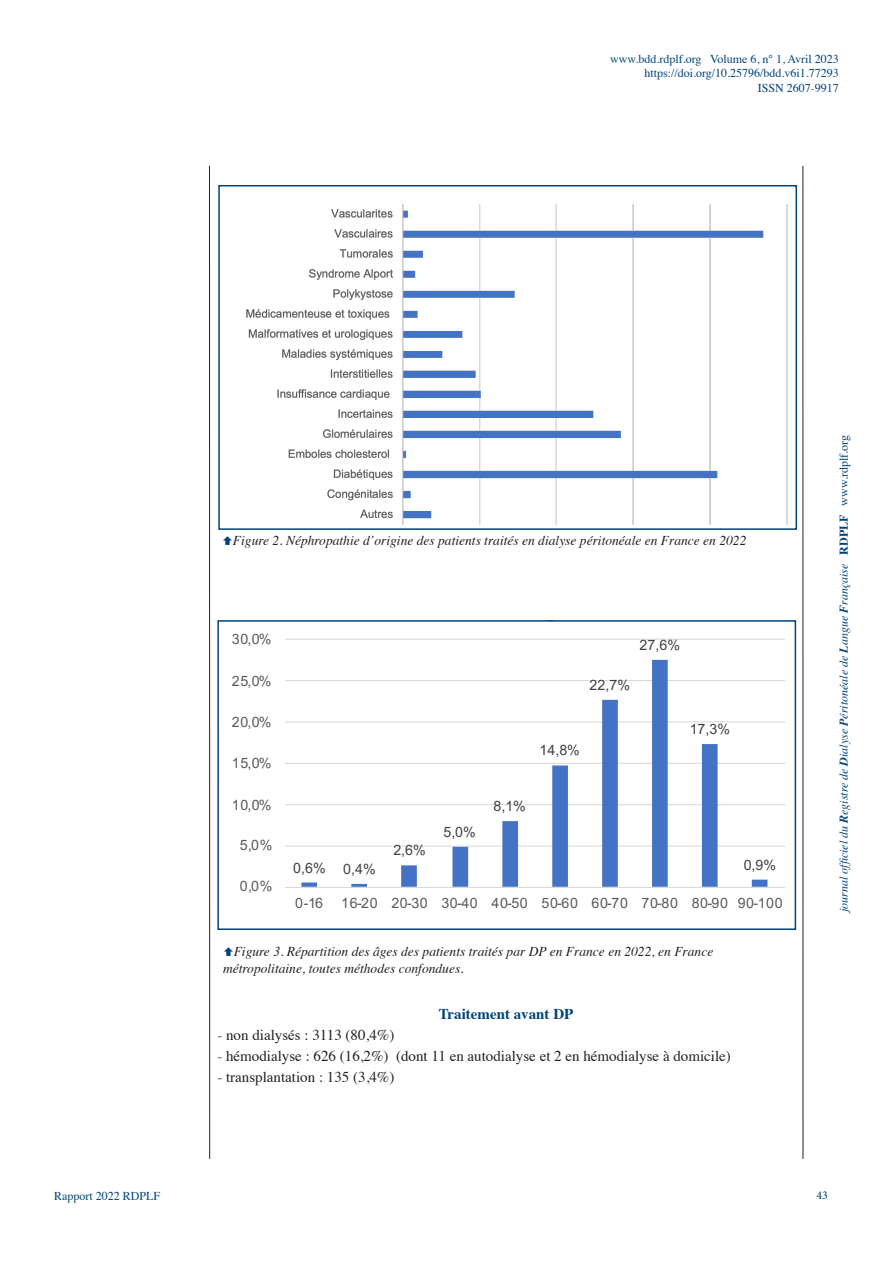
<style>
.page{position:relative;width:893px;height:1263px;background:#fff}
.page>*{position:absolute;margin:0;border:0;box-sizing:border-box;transform-origin:0 0}
.t1{font:15px "Times";color:#231f20}
.t2{font:700 15px "Times";color:#004279}
.t3{font:14.25px "Arial";letter-spacing:.045em;color:#595959}
.t4{font:14.25px "Arial";color:#404040}
.t5{font:italic 13.5px/16.2px "Times";color:#231f20}
.t6{font:12px "Times";color:#004279}
.t7{font:italic 12px "Times";color:#004279}
.t8{font:12px "Minion Pro";color:#004279}
.s1{font-weight:700}
.s2{font-weight:700;font-style:normal}
.s3{font-style:normal}
</style>
<div class="page">
<hr style="left:209px;top:166px;width:1px;height:993px;background:#231f20">
<hr style="left:803px;top:166px;width:1px;height:993px;background:#231f20">
<hr style="left:285px;top:845px;width:500px;height:2px;background:#d9d9d9">
<hr style="left:285px;top:804px;width:500px;height:1px;background:#d9d9d9">
<hr style="left:285px;top:763px;width:500px;height:1px;background:#d9d9d9">
<hr style="left:285px;top:721px;width:500px;height:1px;background:#d9d9d9">
<hr style="left:285px;top:680px;width:500px;height:1px;background:#d9d9d9">
<hr style="left:285px;top:639px;width:500px;height:1px;background:#d9d9d9">
<svg style="left:301px;top:660px;width:466px;height:227px"></svg>
<hr style="left:285px;top:887px;width:500px;height:1px;background:#d9d9d9">
<div style="left:217px;top:620px;width:579px;height:310px;border:2px solid #004279"></div>
<img style="left:246px;top:204px;width:542px;height:321px">
<div style="left:218px;top:185px;width:579px;height:345px;border:2px solid #004279"></div>
<p class="t6" style="left:610px;top:48px;width:230px">www.bdd.rdplf.org Volume 6, n° 1, Avril 2023</p>
<p class="t6" style="left:644px;top:62px;width:196px">https://doi.org/10.25796/bdd.v6i1.77293</p>
<p class="t6" style="left:758px;top:77px;width:82px">ISSN 2607-9917</p>
<p class="t6" style="left:54px;top:1184px;width:108px">Rapport 2022 RDPLF</p>
<p class="t5" style="left:233px;top:531px;width:515px">Figure 2. Néphropathie d’origine des patients traités en dialyse péritonéale en France en 2022</p>
<p class="t3" style="left:232px;top:629px;width:41px">30,0%</p>
<p class="t3" style="left:232px;top:671px;width:41px">25,0%</p>
<p class="t3" style="left:232px;top:712px;width:41px">20,0%</p>
<p class="t3" style="left:232px;top:753px;width:41px">15,0%</p>
<p class="t3" style="left:232px;top:795px;width:41px">10,0%</p>
<p class="t3" style="left:240px;top:835px;width:34px">5,0%</p>
<p class="t3" style="left:240px;top:876px;width:34px">0,0%</p>
<p class="t4" style="left:293px;top:858px;width:84px">0,6% 0,4%</p>
<p class="t4" style="left:393px;top:840px;width:34px">2,6%</p>
<p class="t4" style="left:443px;top:822px;width:34px">5,0%</p>
<p class="t4" style="left:640px;top:635px;width:42px">27,6%</p>
<p class="t4" style="left:590px;top:675px;width:42px">22,7%</p>
<p class="t4" style="left:539px;top:741px;width:42px">14,8%</p>
<p class="t4" style="left:690px;top:719px;width:42px">17,3%</p>
<p class="t4" style="left:493px;top:796px;width:34px">8,1%</p>
<p class="t4" style="left:744px;top:855px;width:34px">0,9%</p>
<p class="t3" style="left:295px;top:893px;width:29px">0-16</p>
<p class="t3" style="left:341px;top:893px;width:443px">16-20 20-30 30-40 40-50 50-60 60-70 70-80 80-90 90-100</p>
<p class="t5" style="left:223px;top:943px;width:492px;text-indent:11px">Figure 3. Répartition des âges des patients traités par DP en France en 2022, en France métropolitaine, toutes méthodes confondues.</p>
<p class="t2" style="left:439px;top:1000px;width:136px">Traitement avant DP</p>
<p class="t1" style="left:217px;top:1021px;width:178px">- non dialysés : 3113 (80,4%)</p>
<p class="t1" style="left:217px;top:1042px;width:515px">- hémodialyse : 626 (16,2%) (dont 11 en autodialyse et 2 en hémodialyse à domicile)</p>
<p class="t1" style="left:217px;top:1063px;width:179px">- transplantation : 135 (3,4%)</p>
<p class="t7" style="left:833px;top:912px;width:478px;rotate:-90deg">journal officiel du <span class="s1">R</span>egistre de <span class="s1">D</span>ialyse <span class="s1">P</span>éritonéale de <span class="s1">L</span>angue <span class="s1">F</span>rançaise <span class="s2">RDPLF</span> <span class="s3">www.rdplf.org</span></p>
<p class="t8" style="left:816px;top:1187px;width:13px">43</p>
</div>
